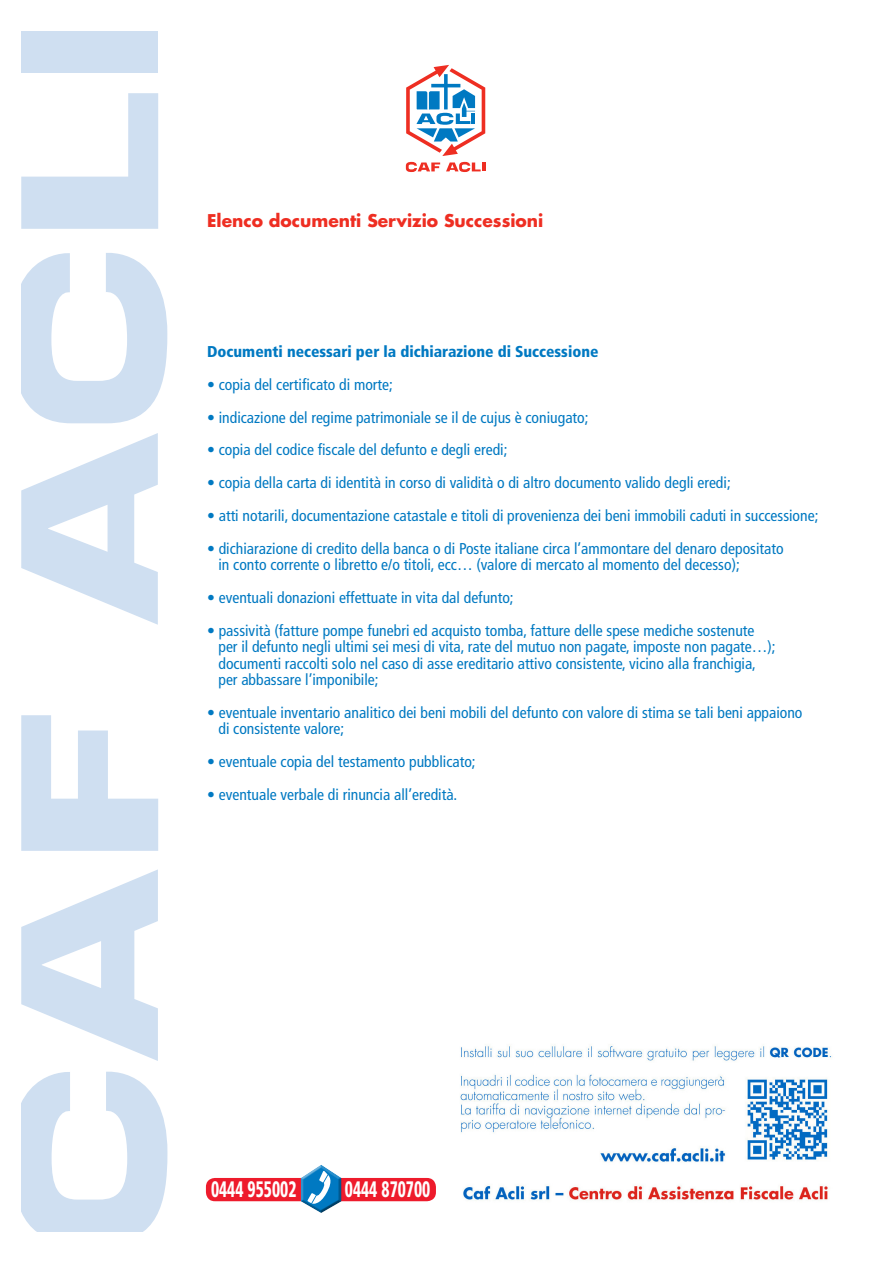
<style>
.page{position:relative;width:893px;height:1263px;background:#fff}
.page>*{position:absolute;margin:0;border:0;box-sizing:border-box;transform-origin:0 0}
.t1{font:900 condensed 22.35px "Frutiger LT Std";color:#fff;scale:.7 1}
.t2{font:700 17.1px "Futura Std";color:#ee2e22}
.t3{font:condensed 15.75px/16.4px "Frutiger LT Std";color:#0079c2}
.t4{font:900 condensed 15.75px "Frutiger LT Std";color:#0079c2}
</style>
<div class="page">
<svg style="left:406px;top:65px;width:79px;height:91px"></svg>
<svg style="left:406px;top:162px;width:34px;height:10px"></svg>
<svg style="left:446px;top:162px;width:39px;height:10px"></svg>
<svg style="left:21px;top:433px;width:137px;height:192px"></svg>
<svg style="left:21px;top:253px;width:146px;height:170px"></svg>
<div style="left:21px;top:31px;width:137px;height:42px;background:#cfdff1"></div>
<svg style="left:21px;top:869px;width:146px;height:363px"></svg>
<svg style="left:21px;top:715px;width:137px;height:136px"></svg>
<svg style="left:21px;top:93px;width:137px;height:136px"></svg>
<img style="left:460px;top:1046px;width:372px;height:155px">
<div style="left:328px;top:1178px;width:108px;height:23px;background:#ee1b2c;border-radius:9px"></div>
<div style="left:206px;top:1178px;width:108px;height:23px;background:#ee1b2c;border-radius:9px"></div>
<div style="left:299px;top:1176px;width:44px;height:38px;background:#231f20;opacity:.75"></div>
<svg style="left:301px;top:1165px;width:40px;height:48px"></svg>
<p class="t2" style="left:207px;top:210px;width:338px">Elenco documenti Servizio Successioni</p>
<p class="t4" style="left:207px;top:342px;width:393px">Documenti necessari per la dichiarazione di Successione</p>
<p class="t3" style="left:207px;top:376px;width:187px">• copia del certificato di morte;</p>
<p class="t3" style="left:207px;top:409px;width:383px">• indicazione del regime patrimoniale se il de cujus è coniugato;</p>
<p class="t3" style="left:207px;top:442px;width:302px">• copia del codice fiscale del defunto e degli eredi;</p>
<p class="t3" style="left:207px;top:475px;width:525px">• copia della carta di identità in corso di validità o di altro documento valido degli eredi;</p>
<p class="t3" style="left:207px;top:507px;width:613px">• atti notarili, documentazione catastale e titoli di provenienza dei beni immobili caduti in successione;</p>
<p class="t3" style="left:218px;top:540px;width:567px;text-indent:-11px">• dichiarazione di credito della banca o di Poste italiane circa l’ammontare del denaro depositato in conto corrente o libretto e/o titoli, ecc… (valore di mercato al momento del decesso);</p>
<p class="t3" style="left:207px;top:589px;width:308px">• eventuali donazioni effettuate in vita dal defunto;</p>
<p class="t3" style="left:218px;top:622px;width:559px;text-indent:-11px">• passività (fatture pompe funebri ed acquisto tomba, fatture delle spese mediche sostenute per il defunto negli ultimi sei mesi di vita, rate del mutuo non pagate, imposte non pagate…); documenti raccolti solo nel caso di asse ereditario attivo consistente, vicino alla franchigia, per abbassare l’imponibile;</p>
<p class="t3" style="left:218px;top:704px;width:586px;text-indent:-11px">• eventuale inventario analitico dei beni mobili del defunto con valore di stima se tali beni appaiono di consistente valore;</p>
<p class="t3" style="left:207px;top:753px;width:270px">• eventuale copia del testamento pubblicato;</p>
<p class="t3" style="left:207px;top:786px;width:252px">• eventuale verbale di rinuncia all’eredità.</p>
<p class="t1" style="left:211px;top:1176px;width:124px">0444 955002</p>
<p class="t1" style="left:345px;top:1176px;width:124px">0444 870700</p>
</div>
